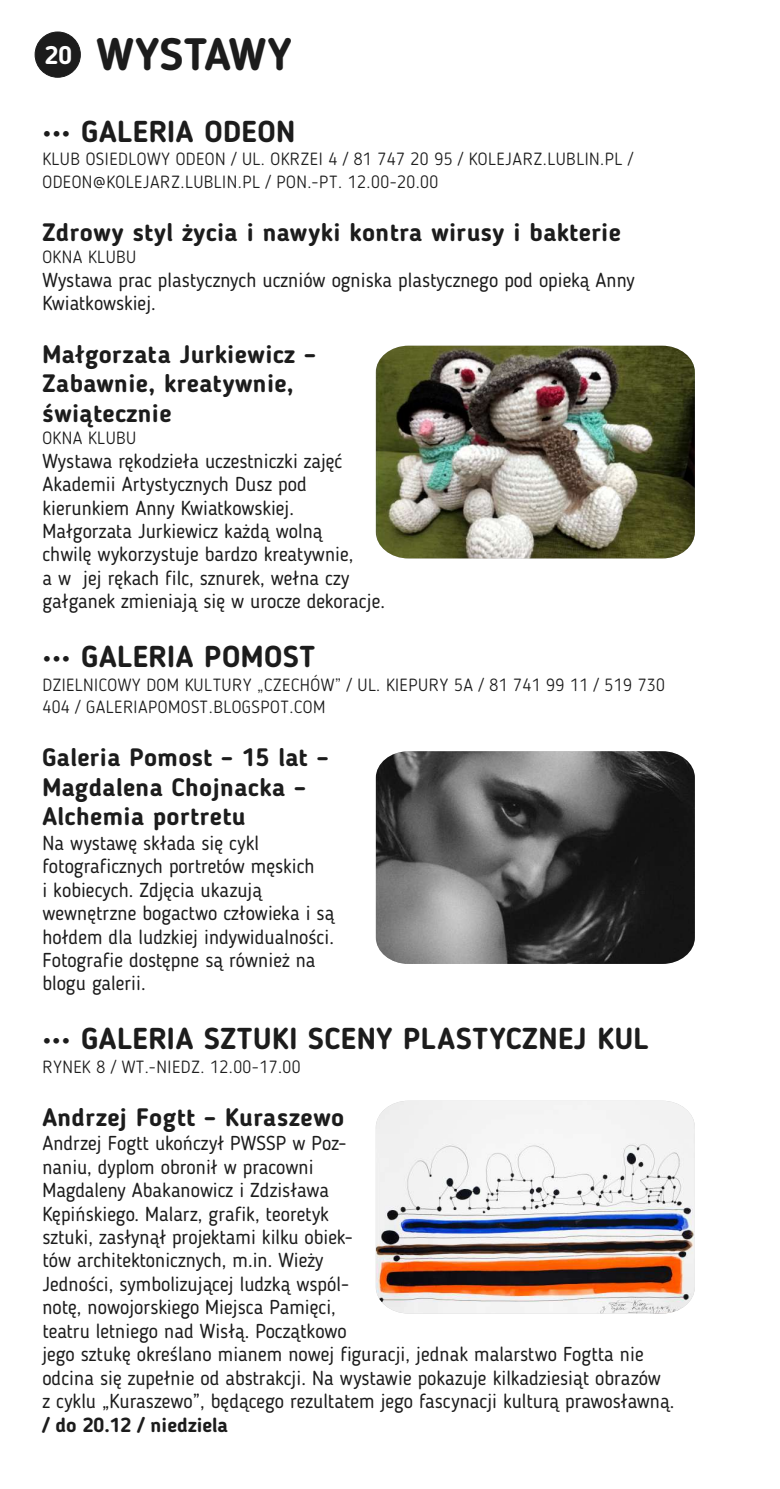
<style>
.page{position:relative;width:780px;height:1489px;background:#fff}
.page>*{position:absolute;margin:0;border:0;box-sizing:border-box;transform-origin:0 0}
.t1{font:700 45px "Blogger Sans";letter-spacing:.005em;color:#1c1c1c}
.t2{font:700 30px "Blogger Sans";letter-spacing:.015em;color:#1c1c1c}
.t3{font:700 25px/29.5px "Blogger Sans";letter-spacing:.015em;color:#1c1c1c}
.t4{font:20px/23.5px "Blogger Sans";color:#1c1c1c}
.t5{font:700 20px "Blogger Sans";color:#1c1c1c}
.t6{font:300 17.5px/22.5px "Blogger Sans";letter-spacing:.03em;color:#1c1c1c}
</style>
<div class="page">
<div style="left:35px;top:32px;width:46px;height:45px;background:#1c1c1c;border:1px solid #1c1c1c;border-radius:50%"></div>
<img style="left:376px;top:751px;width:318px;height:212px">
<img style="left:376px;top:346px;width:318px;height:212px">
<img style="left:376px;top:1100px;width:318px;height:213px">
<h1 class="t1" style="left:45px;top:36px;width:248px"><sup>20</sup> WYSTAWY</h1>
<h2 class="t2" style="left:43px;top:119px;width:254px">••• GALERIA ODEON</h2>
<p class="t6" style="left:42px;top:149px;width:592px">KLUB OSIEDLOWY ODEON / UL. OKRZEI 4 / 81 747 20 95 / KOLEJARZ.LUBLIN.PL /<br>ODEON@KOLEJARZ.LUBLIN.PL / PON.-PT. 12.00-20.00</p>
<p class="t3" style="left:42px;top:219px;width:580px">Zdrowy styl życia i nawyki kontra wirusy i bakterie</p>
<p class="t6" style="left:42px;top:247px;width:95px">OKNA KLUBU</p>
<p class="t4" style="left:42px;top:269px;width:594px">Wystawa prac plastycznych uczniów ogniska plastycznego pod opieką Anny<br>Kwiatkowskiej.</p>
<p class="t3" style="left:42px;top:342px;width:275px">Małgorzata Jurkiewicz –<br>Zabawnie, kreatywnie, świątecznie</p>
<p class="t6" style="left:42px;top:428px;width:95px">OKNA KLUBU</p>
<p class="t4" style="left:42px;top:450px;width:344px">Wystawa rękodzieła uczestniczki zajęć Akademii Artystycznych Dusz pod kierunkiem Anny Kwiatkowskiej.<br>Małgorzata Jurkiewicz każdą wolną<br>chwilę wykorzystuje bardzo kreatywnie,<br>a w jej rękach filc, sznurek, wełna czy gałganek zmieniają się w urocze dekoracje.</p>
<h2 class="t2" style="left:42px;top:644px;width:274px">••• GALERIA POMOST</h2>
<p class="t6" style="left:42px;top:674px;width:624px">DZIELNICOWY DOM KULTURY „CZECHÓW” / UL. KIEPURY 5A / 81 741 99 11 / 519 730<br>404 / GALERIAPOMOST.BLOGSPOT.COM</p>
<p class="t3" style="left:42px;top:745px;width:288px">Galeria Pomost – 15 lat –<br>Magdalena Chojnacka –<br>Alchemia portretu</p>
<p class="t4" style="left:42px;top:832px;width:293px">Na wystawę składa się cykl fotograficznych portretów męskich<br>i kobiecych. Zdjęcia ukazują wewnętrzne bogactwo człowieka i są hołdem dla ludzkiej indywidualności.<br>Fotografie dostępne są również na blogu galerii.</p>
<h2 class="t2" style="left:42px;top:1026px;width:607px">••• GALERIA SZTUKI SCENY PLASTYCZNEJ KUL</h2>
<p class="t6" style="left:42px;top:1056px;width:260px">RYNEK 8 / WT.-NIEDZ. 12.00-17.00</p>
<p class="t3" style="left:42px;top:1104px;width:303px">Andrzej Fogtt – Kuraszewo</p>
<p class="t4" style="left:42px;top:1133px;width:633px">Andrzej Fogtt ukończył PWSSP w Poz-<br>naniu, dyplom obronił w pracowni<br>Magdaleny Abakanowicz i Zdzisława<br>Kępińskiego. Malarz, grafik, teoretyk<br>sztuki, zasłynął projektami kilku obiek-<br>tów architektonicznych, m.in. Wieży<br>Jedności, symbolizującej ludzką wspól-<br>notę, nowojorskiego Miejsca Pamięci,<br>teatru letniego nad Wisłą. Początkowo<br>jego sztukę określano mianem nowej figuracji, jednak malarstwo Fogtta nie odcina się zupełnie od abstrakcji. Na wystawie pokazuje kilkadziesiąt obrazów<br>z cyklu „Kuraszewo”, będącego rezultatem jego fascynacji kulturą prawosławną.</p>
<p class="t5" style="left:42px;top:1416px;width:187px">/ do 20.12 / niedziela</p>
</div>
